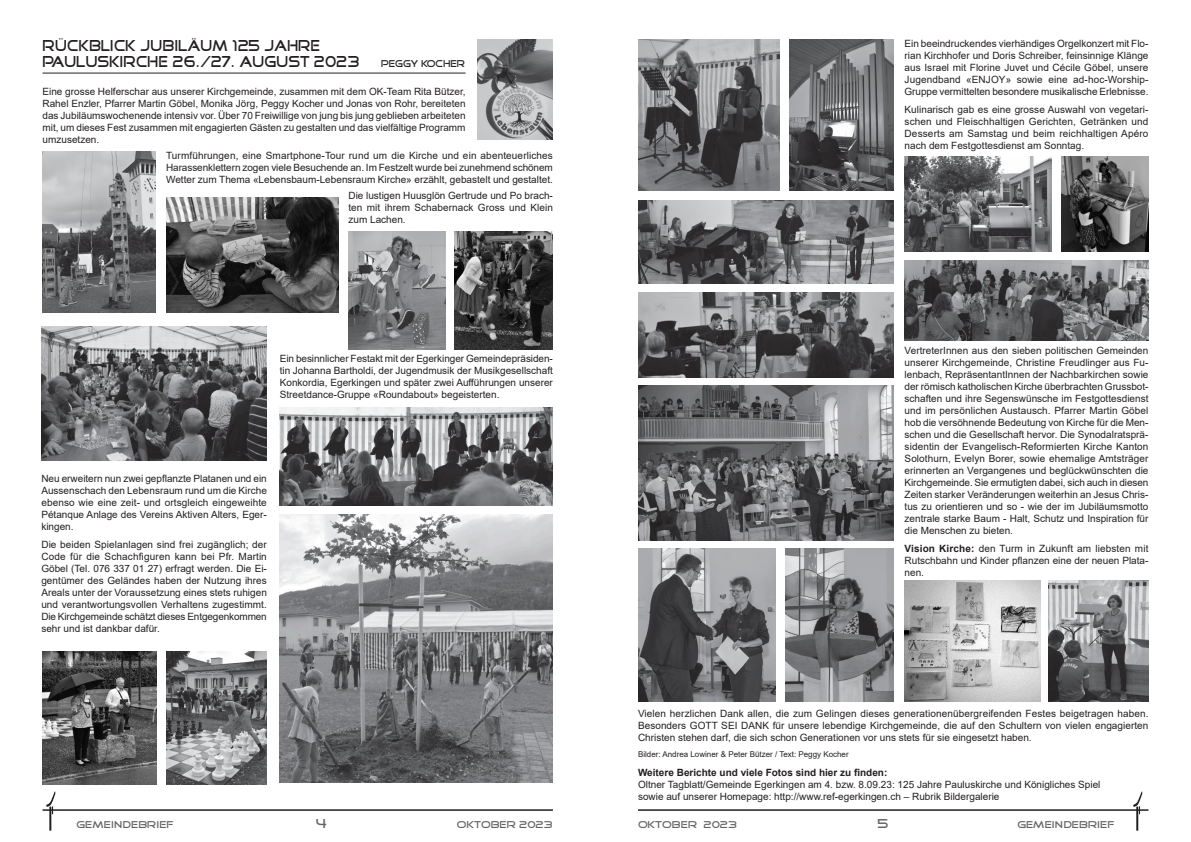
<style>
.page{position:relative;width:1191px;height:842px;background:#fff}
.page>*{position:absolute;margin:0;border:0;box-sizing:border-box;transform-origin:0 0}
.t1{font:16px/16px "Good Times";color:#231f20;scale:.85 1}
.t2{font:13px "Good Times";color:#656263}
.t3{font:10px/12px "Arial";color:#231f20;text-align:justify}
.t4{font:10px "Good Times";color:#656263}
.t5{font:700 10px "Arial";color:#231f20}
.t6{font:10px "Good Times";color:#231f20;scale:.9 1}
.t7{font:8px "Arial";color:#231f20}
.s1{font-weight:700}
</style>
<div class="page">
<hr style="left:43px;top:809px;width:510px;height:2px;background:#231f20">
<hr style="left:638px;top:809px;width:510px;height:2px;background:#231f20">
<svg style="left:46px;top:791px;width:9px;height:40px"></svg>
<svg style="left:1133px;top:791px;width:9px;height:40px"></svg>
<hr style="left:43px;top:73px;width:422px;height:1px;background:#231f20">
<img style="left:1061px;top:157px;width:87px;height:95px">
<img style="left:904px;top:157px;width:147px;height:95px">
<img style="left:638px;top:548px;width:137px;height:153px">
<img style="left:785px;top:548px;width:108px;height:153px">
<img style="left:638px;top:386px;width:255px;height:155px">
<img style="left:280px;top:514px;width:273px;height:268px">
<img style="left:904px;top:581px;width:136px;height:120px">
<img style="left:166px;top:197px;width:173px;height:116px">
<img style="left:348px;top:231px;width:97px;height:118px">
<img style="left:454px;top:231px;width:99px;height:118px">
<img style="left:43px;top:152px;width:112px;height:161px">
<img style="left:1048px;top:581px;width:100px;height:120px">
<img style="left:477px;top:40px;width:76px;height:100px">
<img style="left:41px;top:326px;width:226px;height:135px">
<img style="left:280px;top:407px;width:273px;height:98px">
<img style="left:638px;top:40px;width:141px;height:151px">
<img style="left:638px;top:200px;width:255px;height:84px">
<img style="left:638px;top:293px;width:255px;height:84px">
<img style="left:43px;top:651px;width:113px;height:133px">
<img style="left:789px;top:40px;width:104px;height:151px">
<img style="left:166px;top:651px;width:101px;height:133px">
<img style="left:904px;top:261px;width:244px;height:79px">
<h1 class="t1" style="left:43px;top:39px;width:374px">RÜCKBLICK JUBILÄUM 125 JAHRE<br>PAULUSKIRCHE 26./27. AUGUST 2023</h1>
<p class="t6" style="left:381px;top:59px;width:95px">PEGGY KOCHER</p>
<p class="t3" style="left:43px;top:86px;width:424px">Eine grosse Helferschar aus unserer Kirchgemeinde, zusammen mit dem OK-Team Rita Bützer, Rahel Enzler, Pfarrer Martin Göbel, Monika Jörg, Peggy Kocher und Jonas von Rohr, bereiteten das Jubiläumswochenende intensiv vor. Über 70 Freiwillige von jung bis jung geblieben arbeiteten mit, um dieses Fest zusammen mit engagierten Gästen zu gestalten und das vielfältige Programm umzusetzen.</p>
<p class="t3" style="left:166px;top:150px;width:388px">Turmführungen, eine Smartphone-Tour rund um die Kirche und ein abenteuerliches Harassenklettern zogen viele Besuchende an. Im Festzelt wurde bei zunehmend schönem Wetter zum Thema «Lebensbaum-Lebensraum Kirche» erzählt, gebastelt und gestaltet.</p>
<p class="t3" style="left:348px;top:190px;width:206px">Die lustigen Huusglön Gertrude und Po brach&shy;ten mit ihrem Schabernack Gross und Klein zum Lachen.</p>
<p class="t3" style="left:280px;top:353px;width:275px">Ein besinnlicher Festakt mit der Egerkinger Gemeindepräsiden&shy;tin Johanna Bartholdi, der Jugendmusik der Musikgesellschaft Konkordia, Egerkingen und später zwei Aufführungen unserer Streetdance-Gruppe «Roundabout» begeisterten.</p>
<p class="t3" style="left:41px;top:474px;width:227px">Neu erweitern nun zwei gepflanzte Platanen und ein Aussenschach den Lebensraum rund um die Kirche ebenso wie eine zeit- und ortsgleich eingeweihte Pétanque Anlage des Vereins Aktiven Alters, Eger&shy;kingen.</p>
<p class="t3" style="left:41px;top:539px;width:227px">Die beiden Spielanlagen sind frei zugänglich; der Code für die Schachfiguren kann bei Pfr. Martin Göbel (Tel. 076 337 01 27) erfragt werden. Die Ei&shy;gentümer des Geländes haben der Nutzung ihres Areals unter der Voraussetzung eines stets ruhigen und verantwortungsvollen Verhaltens zugestimmt.<br>Die Kirchgemeinde schätzt dieses Entgegenkommen sehr und ist dankbar dafür.</p>
<p class="t3" style="left:904px;top:38px;width:245px">Ein beeindruckendes vierhändiges Orgelkonzert mit Flo&shy;rian Kirchhofer und Doris Schreiber, feinsinnige Klänge aus Israel mit Florine Juvet und Cécile Göbel, unsere Jugendband «ENJOY» sowie eine ad-hoc-Worship-Gruppe vermittelten besondere musikalische Erlebnisse.</p>
<p class="t3" style="left:904px;top:104px;width:245px">Kulinarisch gab es eine grosse Auswahl von vegetari&shy;schen und Fleischhaltigen Gerichten, Getränken und Desserts am Samstag und beim reichhaltigen Apéro nach dem Festgottesdienst am Sonntag.</p>
<p class="t3" style="left:904px;top:345px;width:245px">VertreterInnen aus den sieben politischen Gemeinden unserer Kirchgemeinde, Christine Freudlinger aus Fu&shy;lenbach, RepräsentantInnen der Nachbarkirchen sowie der römisch katholischen Kirche überbrachten Grussbot&shy;schaften und ihre Segenswünsche im Festgottesdienst und im persönlichen Austausch. Pfarrer Martin Göbel hob die versöhnende Bedeutung von Kirche für die Men&shy;schen und die Gesellschaft hervor. Die Synodalratsprä&shy;sidentin der Evangelisch-Reformierten Kirche Kanton Solothurn, Evelyn Borer, sowie ehemalige Amtsträger erinnerten an Vergangenes und beglückwünschten die Kirchgemeinde. Sie ermutigten dabei, sich auch in diesen Zeiten starker Veränderungen weiterhin an Jesus Chris&shy;tus zu orientieren und so - wie der im Jubiläumsmotto zentrale starke Baum - Halt, Schutz und Inspiration für die Menschen zu bieten.</p>
<p class="t3" style="left:904px;top:543px;width:245px"><span class="s1">Vision Kirche:</span> den Turm in Zukunft am liebsten mit Rutschbahn und Kinder pflanzen eine der neuen Plata&shy;nen.</p>
<p class="t3" style="left:638px;top:708px;width:512px">Vielen herzlichen Dank allen, die zum Gelingen dieses generationenübergreifenden Festes beigetragen haben.<br>Besonders GOTT SEI DANK für unsere lebendige Kirchgemeinde, die auf den Schultern von vielen engagierten Christen stehen darf, die sich schon Generationen vor uns stets für sie eingesetzt haben.</p>
<p class="t7" style="left:638px;top:751px;width:212px">Bilder: Andrea Lowiner &amp; Peter Bützer / Text: Peggy Kocher</p>
<p class="t5" style="left:638px;top:769px;width:251px">Weitere Berichte und viele Fotos sind hier zu finden:</p>
<p class="t3" style="left:638px;top:779px;width:464px">Oltner Tagblatt/Gemeinde Egerkingen am 4. bzw. 8.09.23: 125 Jahre Pauluskirche und Königliches Spiel sowie auf unserer Homepage: http://www.ref-egerkingen.ch – Rubrik Bildergalerie</p>
<p class="t4" style="left:77px;top:821px;width:98px">GEMEINDEBRIEF</p>
<h2 class="t2" style="left:316px;top:819px;width:12px">4</h2>
<p class="t4" style="left:457px;top:821px;width:97px">OKTOBER 2023</p>
<p class="t4" style="left:638px;top:821px;width:101px">OKTOBER 2023</p>
<h2 class="t2" style="left:878px;top:819px;width:12px">5</h2>
<p class="t4" style="left:1017px;top:821px;width:98px">GEMEINDEBRIEF</p>
</div>
